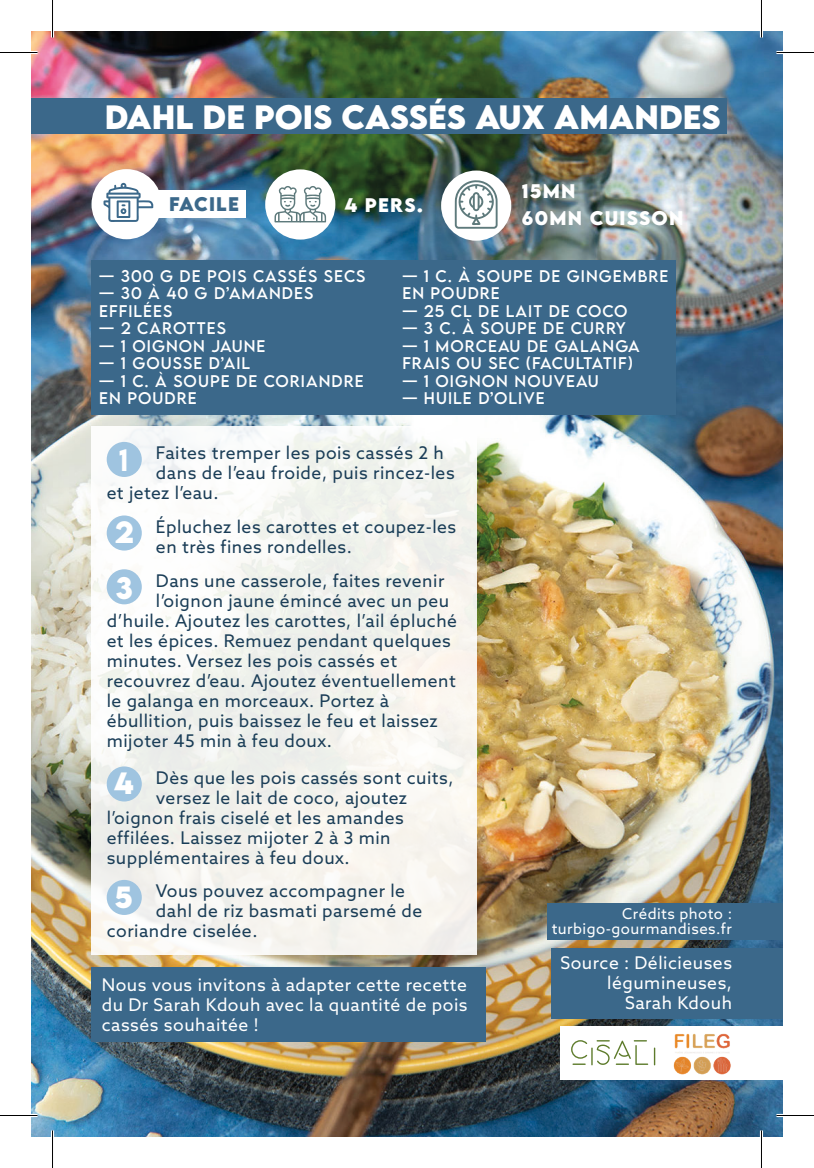
<style>
.page{position:relative;width:814px;height:1168px;background:#fff}
.page>*{position:absolute;margin:0;border:0;box-sizing:border-box;transform-origin:0 0}
.t1{font:700 30px "LEMONMILK";color:#fff}
.t2{font:700 27.25px "LEMONMILK";color:#fff}
.t3{font:500 27.25px "LEMONMILK";color:#fff}
.t4{font:17.5px/20px "Azo Sans";letter-spacing:.03em;color:#1a3d57}
.t5{font:17.5px/20px "Azo Sans";letter-spacing:.03em;color:#fff;text-align:justify}
.t6{font:700 17.5px "LEMONMILK";letter-spacing:.07em;color:#fff}
.t7{font:700 17.5px "LEMONMILK";letter-spacing:.07em;color:#3b688a}
.t8{font:15px/17.5px "LEMONMILK";letter-spacing:.07em;color:#fff}
.t9{font:15px "Azo Sans";letter-spacing:.03em;color:#fff}
</style>
<div class="page">
<img style="left:31px;top:31px;width:751px;height:1106px">
<div style="left:560px;top:1027px;width:222px;height:53px;background:#fff"></div>
<div style="left:31px;top:99px;width:695px;height:35px;background:#3b688a"></div>
<div style="left:91px;top:426px;width:386px;height:528px;background:linear-gradient(to right,#f6f7f5,#f4f3ed)"></div>
<div style="left:91px;top:260px;width:585px;height:155px;background:#3b688a"></div>
<div style="left:265px;top:169px;width:70px;height:71px;background:#fff;border-radius:50%"></div>
<svg style="left:274px;top:186px;width:52px;height:36px"></svg>
<div style="left:441px;top:171px;width:70px;height:70px;background:#fff;border-radius:50%"></div>
<svg style="left:455px;top:180px;width:42px;height:49px"></svg>
<div style="left:107px;top:442px;width:35px;height:35px;background:#9fc4e0;border-radius:50%"></div>
<div style="left:107px;top:515px;width:35px;height:36px;background:#9fc4e0;border-radius:50%"></div>
<div style="left:107px;top:569px;width:35px;height:35px;background:#9fc4e0;border-radius:50%"></div>
<div style="left:107px;top:766px;width:35px;height:36px;background:#9fc4e0;border-radius:50%"></div>
<div style="left:146px;top:190px;width:99px;height:27px;background:#fff"></div>
<div style="left:91px;top:169px;width:71px;height:70px;background:#fff;border-radius:50%"></div>
<svg style="left:103px;top:183px;width:50px;height:39px"></svg>
<svg style="left:654px;top:1048px;width:1px;height:17px"></svg>
<svg style="left:571px;top:1040px;width:77px;height:25px"></svg>
<img style="left:673px;top:1033px;width:58px;height:42px">
<div style="left:107px;top:880px;width:35px;height:35px;background:#9fc4e0;border-radius:50%"></div>
<div style="left:91px;top:967px;width:395px;height:75px;background:#3b688a"></div>
<div style="left:551px;top:948px;width:231px;height:70px;background:#3b688a"></div>
<div style="left:547px;top:903px;width:235px;height:37px;background:#3b688a"></div>
<hr style="left:0;top:51px;width:38px;height:3px;background:#fff">
<hr style="left:776px;top:51px;width:38px;height:3px;background:#fff">
<hr style="left:0;top:1114px;width:38px;height:3px;background:#fff">
<hr style="left:776px;top:1114px;width:38px;height:3px;background:#fff">
<hr style="left:51px;top:0;width:3px;height:38px;background:#fff">
<hr style="left:51px;top:1130px;width:3px;height:38px;background:#fff">
<hr style="left:760px;top:0;width:3px;height:38px;background:#fff">
<hr style="left:760px;top:1130px;width:3px;height:38px;background:#fff">
<hr style="left:0;top:52px;width:38px;height:1px;background:#000">
<hr style="left:776px;top:52px;width:38px;height:1px;background:#000">
<hr style="left:0;top:1115px;width:38px;height:1px;background:#000">
<hr style="left:776px;top:1115px;width:38px;height:1px;background:#000">
<hr style="left:52px;top:0;width:1px;height:38px;background:#000">
<hr style="left:52px;top:1130px;width:1px;height:38px;background:#000">
<hr style="left:761px;top:0;width:1px;height:38px;background:#000">
<hr style="left:761px;top:1130px;width:1px;height:38px;background:#000">
<p class="t1" style="left:105px;top:97px;width:617px">DAHL DE POIS CASSÉS AUX AMANDES</p>
<p class="t7" style="left:169px;top:192px;width:71px">FACILE</p>
<p class="t6" style="left:344px;top:193px;width:80px">4 PERS.</p>
<p class="t6" style="left:522px;top:179px;width:55px">15MN</p>
<p class="t6" style="left:522px;top:206px;width:163px">60MN CUISSON</p>
<p class="t8" style="left:99px;top:267px;width:267px">— 300 G DE POIS CASSÉS SECS</p>
<p class="t8" style="left:99px;top:285px;width:215px">— 30 À 40 G D’AMANDES<br>EFFILÉES</p>
<p class="t8" style="left:99px;top:320px;width:128px">— 2 CAROTTES</p>
<p class="t8" style="left:99px;top:337px;width:168px">— 1 OIGNON JAUNE</p>
<p class="t8" style="left:99px;top:355px;width:152px">— 1 GOUSSE D’AIL</p>
<p class="t8" style="left:99px;top:372px;width:266px">— 1 C. À SOUPE DE CORIANDRE<br>EN POUDRE</p>
<p class="t8" style="left:402px;top:267px;width:267px">— 1 C. À SOUPE DE GINGEMBRE<br>EN POUDRE</p>
<p class="t8" style="left:402px;top:302px;width:226px">— 25 CL DE LAIT DE COCO</p>
<p class="t8" style="left:402px;top:320px;width:225px">— 3 C. À SOUPE DE CURRY</p>
<p class="t8" style="left:402px;top:337px;width:239px">— 1 MORCEAU DE GALANGA<br>FRAIS OU SEC (FACULTATIF)</p>
<p class="t8" style="left:402px;top:372px;width:198px">— 1 OIGNON NOUVEAU</p>
<p class="t8" style="left:402px;top:390px;width:144px">— HUILE D’OLIVE</p>
<p class="t4" style="left:156px;top:443px;width:289px">Faites tremper les pois cassés 2 h</p>
<p class="t4" style="left:156px;top:463px;width:300px">dans de l’eau froide, puis rincez-les</p>
<p class="t4" style="left:107px;top:483px;width:113px">et jetez l’eau.</p>
<p class="t3" style="left:119px;top:443px;width:11px">1</p>
<p class="t2" style="left:115px;top:513px;width:21px">2</p>
<p class="t4" style="left:156px;top:516px;width:302px">Épluchez les carottes et coupez-les en très fines rondelles.</p>
<p class="t4" style="left:156px;top:570px;width:290px">Dans une casserole, faites revenir</p>
<p class="t4" style="left:156px;top:590px;width:294px">l’oignon jaune émincé avec un peu</p>
<p class="t4" style="left:107px;top:610px;width:352px">d’huile. Ajoutez les carottes, l’ail épluché</p>
<p class="t4" style="left:107px;top:630px;width:346px">et les épices. Remuez pendant quelques</p>
<p class="t4" style="left:107px;top:650px;width:292px">minutes. Versez les pois cassés et</p>
<p class="t4" style="left:107px;top:670px;width:350px">recouvrez d’eau. Ajoutez éventuellement</p>
<p class="t4" style="left:107px;top:690px;width:284px">le galanga en morceaux. Portez à</p>
<p class="t4" style="left:107px;top:710px;width:333px">ébullition, puis baissez le feu et laissez</p>
<p class="t4" style="left:107px;top:730px;width:227px">mijoter 45 min à feu doux.</p>
<p class="t2" style="left:115px;top:569px;width:19px">3</p>
<p class="t4" style="left:156px;top:767px;width:299px">Dès que les pois cassés sont cuits,</p>
<p class="t4" style="left:156px;top:787px;width:253px">versez le lait de coco, ajoutez</p>
<p class="t4" style="left:107px;top:807px;width:299px">l’oignon frais ciselé et les amandes</p>
<p class="t4" style="left:107px;top:827px;width:285px">effilées. Laissez mijoter 2 à 3 min</p>
<p class="t4" style="left:107px;top:847px;width:244px">supplémentaires à feu doux.</p>
<p class="t2" style="left:114px;top:765px;width:22px">4</p>
<p class="t4" style="left:156px;top:881px;width:251px">Vous pouvez accompagner le</p>
<p class="t4" style="left:156px;top:901px;width:268px">dahl de riz basmati parsemé de</p>
<p class="t4" style="left:107px;top:921px;width:152px">coriandre ciselée.</p>
<p class="t2" style="left:114px;top:878px;width:20px">5</p>
<p class="t5" style="left:102px;top:974px;width:367px">Nous vous invitons à adapter cette recette du Dr Sarah Kdouh avec la quantité de pois cassés souhaitée !</p>
<p class="t9" style="left:622px;top:904px;width:111px">Crédits photo :</p>
<p class="t9" style="left:551px;top:919px;width:182px">turbigo-gourmandises.fr</p>
<p class="t5" style="left:560px;top:952px;width:173px;text-align:right">Source : Délicieuses légumineuses,<br>Sarah Kdouh</p>
</div>
